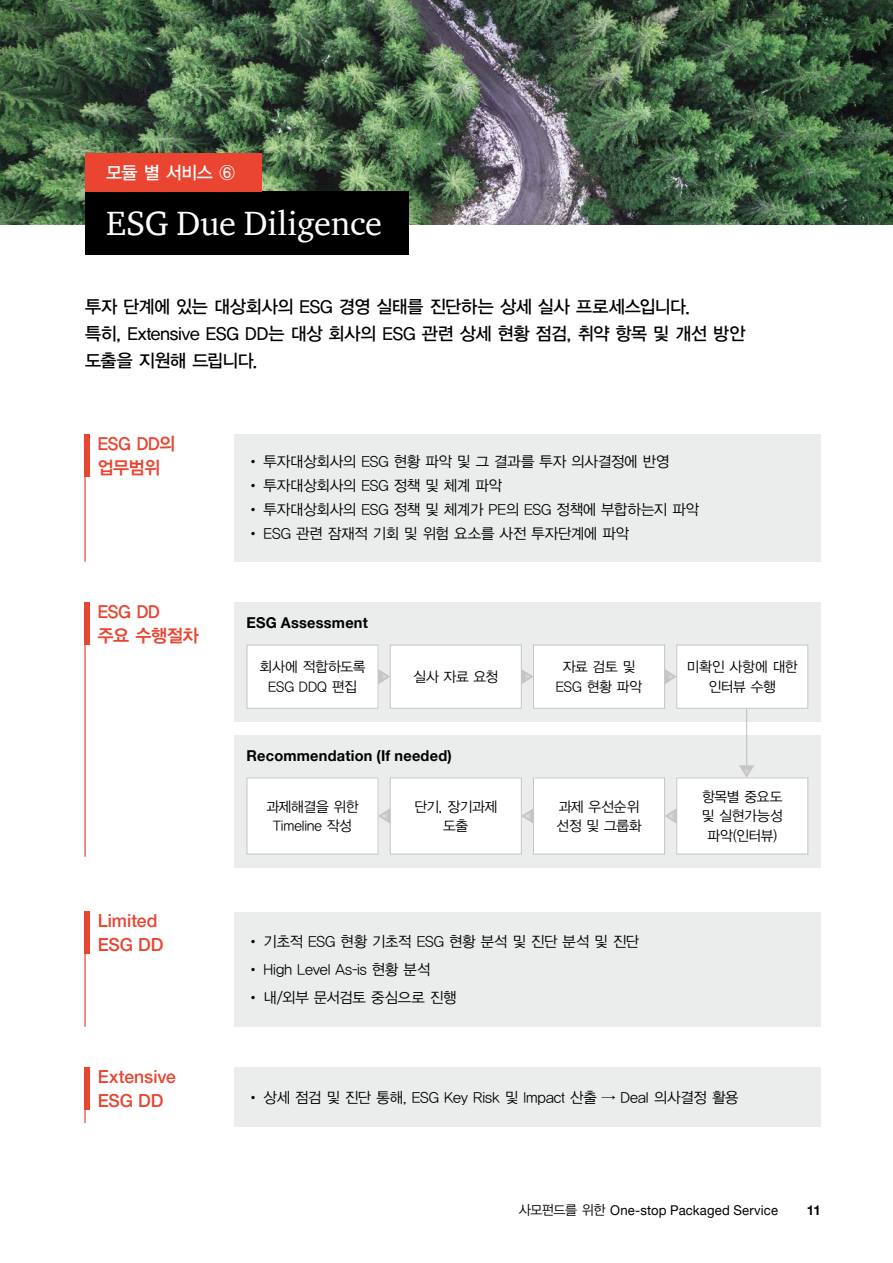
<style>
.page{position:relative;width:893px;height:1263px;background:#fff}
.page>*{position:absolute;margin:0;border:0;box-sizing:border-box;transform-origin:0 0}
.t1{font:34.5px "ITC Charter Com";letter-spacing:-.005em;color:#fff}
.t2{font:18px/27px "YDVYGO33";letter-spacing:-.02em;color:#000}
.t3{font:500 18px/24px "Helvetica Neue LT Pro";color:#e94530}
.t4{font:18px/24px "YDVYGO34";letter-spacing:-.02em;color:#e94530}
.t5{font:18px "YDVYGO33";color:#fff}
.t6{font:15px "YDVYGO32";letter-spacing:-.01em;color:#000}
.t7{font:700 15px "Helvetica Neue LT Pro";letter-spacing:.015em;color:#000}
.t8{font:14.25px/19.5px "YDVYGO32";letter-spacing:-.02em;color:#000;text-align:center}
.t9{font:14.25px/19.5px "YDVYGO32";color:#000;text-align:center}
.t10{font:13.5px "Helvetica Neue LT Pro";letter-spacing:.01em;color:#000}
.t11{font:700 13.5px "Helvetica Neue LT Pro";color:#000}
.s1{font-family:"YDVYGO32"}
</style>
<div class="page">
<div style="left:234px;top:602px;width:587px;height:119px;background:#ebecec"></div>
<div style="left:234px;top:735px;width:587px;height:132px;background:#ebecec"></div>
<hr style="left:746px;top:708px;width:1px;height:59px;background:#c3c4c4">
<svg style="left:739px;top:765px;width:15px;height:12px"></svg>
<img style="left:0;top:0;width:893px;height:224px">
<div style="left:85px;top:191px;width:323px;height:64px;background:#000"></div>
<div style="left:234px;top:434px;width:587px;height:128px;background:#ebecec"></div>
<hr style="left:84px;top:434px;width:2px;height:128px;background:#e94530">
<div style="left:85px;top:434px;width:5px;height:42px;background:#e94530"></div>
<div style="left:247px;top:645px;width:131px;height:63px;background:#fff"></div>
<div style="left:247px;top:645px;width:131px;height:64px;border:1px solid #c3c4c4"></div>
<div style="left:390px;top:645px;width:131px;height:63px;background:#fff"></div>
<div style="left:390px;top:645px;width:132px;height:64px;border:1px solid #c3c4c4"></div>
<div style="left:533px;top:645px;width:132px;height:63px;background:#fff"></div>
<div style="left:533px;top:645px;width:132px;height:64px;border:1px solid #c3c4c4"></div>
<div style="left:677px;top:645px;width:131px;height:63px;background:#fff"></div>
<div style="left:676px;top:645px;width:132px;height:64px;border:1px solid #c3c4c4"></div>
<div style="left:247px;top:778px;width:131px;height:76px;background:#fff"></div>
<div style="left:247px;top:777px;width:131px;height:77px;border:1px solid #c3c4c4"></div>
<div style="left:390px;top:778px;width:131px;height:76px;background:#fff"></div>
<div style="left:390px;top:777px;width:132px;height:77px;border:1px solid #c3c4c4"></div>
<div style="left:533px;top:778px;width:132px;height:76px;background:#fff"></div>
<div style="left:533px;top:777px;width:132px;height:77px;border:1px solid #c3c4c4"></div>
<div style="left:677px;top:778px;width:131px;height:76px;background:#fff"></div>
<div style="left:676px;top:777px;width:132px;height:77px;border:1px solid #c3c4c4"></div>
<hr style="left:84px;top:602px;width:2px;height:255px;background:#e94530">
<div style="left:85px;top:602px;width:5px;height:42px;background:#e94530"></div>
<div style="left:234px;top:912px;width:587px;height:115px;background:#ebecec"></div>
<hr style="left:84px;top:912px;width:2px;height:115px;background:#e94530">
<div style="left:85px;top:912px;width:5px;height:42px;background:#e94530"></div>
<div style="left:234px;top:1067px;width:587px;height:60px;background:#ebecec"></div>
<hr style="left:84px;top:1067px;width:2px;height:56px;background:#e94530">
<div style="left:85px;top:1067px;width:5px;height:42px;background:#e94530"></div>
<svg style="left:378px;top:669px;width:12px;height:15px"></svg>
<svg style="left:521px;top:669px;width:12px;height:15px"></svg>
<svg style="left:665px;top:669px;width:12px;height:15px"></svg>
<svg style="left:665px;top:808px;width:12px;height:16px"></svg>
<svg style="left:521px;top:808px;width:12px;height:16px"></svg>
<svg style="left:378px;top:808px;width:12px;height:16px"></svg>
<div style="left:85px;top:153px;width:176px;height:38px;background:#e94530"></div>
<p class="t5" style="left:106px;top:160px;width:130px">모듈 별 서비스 ⑥</p>
<h1 class="t1" style="left:106px;top:202px;width:277px">ESG Due Diligence</h1>
<p class="t2" style="left:85px;top:292px;width:662px">투자 단계에 있는 대상회사의 ESG 경영 실태를 진단하는 상세 실사 프로세스입니다.<br>특히, Extensive ESG DD는 대상 회사의 ESG 관련 상세 현황 점검, 취약 항목 및 개선 방안 도출을 지원해 드립니다.</p>
<p class="t4" style="left:98px;top:430px;width:79px">ESG DD의 업무범위</p>
<p class="t4" style="left:98px;top:599px;width:102px">ESG DD<br>주요 수행절차</p>
<p class="t3" style="left:98px;top:909px;width:67px">Limited<br>ESG DD</p>
<p class="t3" style="left:98px;top:1064px;width:80px">Extensive<br>ESG DD</p>
<p class="t6" style="left:247px;top:452px;width:424px">• 투자대상회사의 ESG 현황 파악 및 그 결과를 투자 의사결정에 반영</p>
<p class="t6" style="left:247px;top:476px;width:257px">• 투자대상회사의 ESG 정책 및 체계 파악</p>
<p class="t6" style="left:247px;top:500px;width:454px">• 투자대상회사의 ESG 정책 및 체계가 PE의 ESG 정책에 부합하는지 파악</p>
<p class="t6" style="left:247px;top:524px;width:384px">• ESG 관련 잠재적 기회 및 위험 요소를 사전 투자단계에 파악</p>
<p class="t7" style="left:247px;top:613px;width:123px">ESG Assessment</p>
<p class="t9" style="left:260px;top:656px;width:107px">회사에 적합하도록<br>ESG DDQ 편집</p>
<p class="t8" style="left:413px;top:666px;width:86px">실사 자료 요청</p>
<p class="t8" style="left:556px;top:656px;width:88px">자료 검토 및<br>ESG 현황 파악</p>
<p class="t8" style="left:687px;top:656px;width:112px">미확인 사항에 대한 인터뷰 수행</p>
<p class="t7" style="left:247px;top:746px;width:207px">Recommendation (If needed)</p>
<p class="t8" style="left:266px;top:795px;width:94px">과제해결을 위한<br>Timeline 작성</p>
<p class="t8" style="left:414px;top:795px;width:84px">단기, 장기과제 도출</p>
<p class="t8" style="left:557px;top:795px;width:86px;text-align:left">과제 우선순위 선정 및 그룹화</p>
<p class="t8" style="left:702px;top:786px;width:82px">항목별 중요도 및 실현가능성 파악(인터뷰)</p>
<p class="t6" style="left:247px;top:931px;width:394px">• 기초적 ESG 현황 기초적 ESG 현황 분석 및 진단 분석 및 진단</p>
<p class="t6" style="left:247px;top:959px;width:185px">• High Level As-is 현황 분석</p>
<p class="t6" style="left:247px;top:987px;width:211px">• 내/외부 문서검토 중심으로 진행</p>
<p class="t6" style="left:247px;top:1087px;width:493px">• 상세 점검 및 진단 통해, ESG Key Risk 및 Impact 산출 → Deal 의사결정 활용</p>
<p class="t10" style="left:519px;top:1201px;width:261px"><span class="s1">사모펀드를 위한</span> One-stop Packaged Service</p>
<p class="t11" style="left:807px;top:1201px;width:15px">11</p>
</div>
